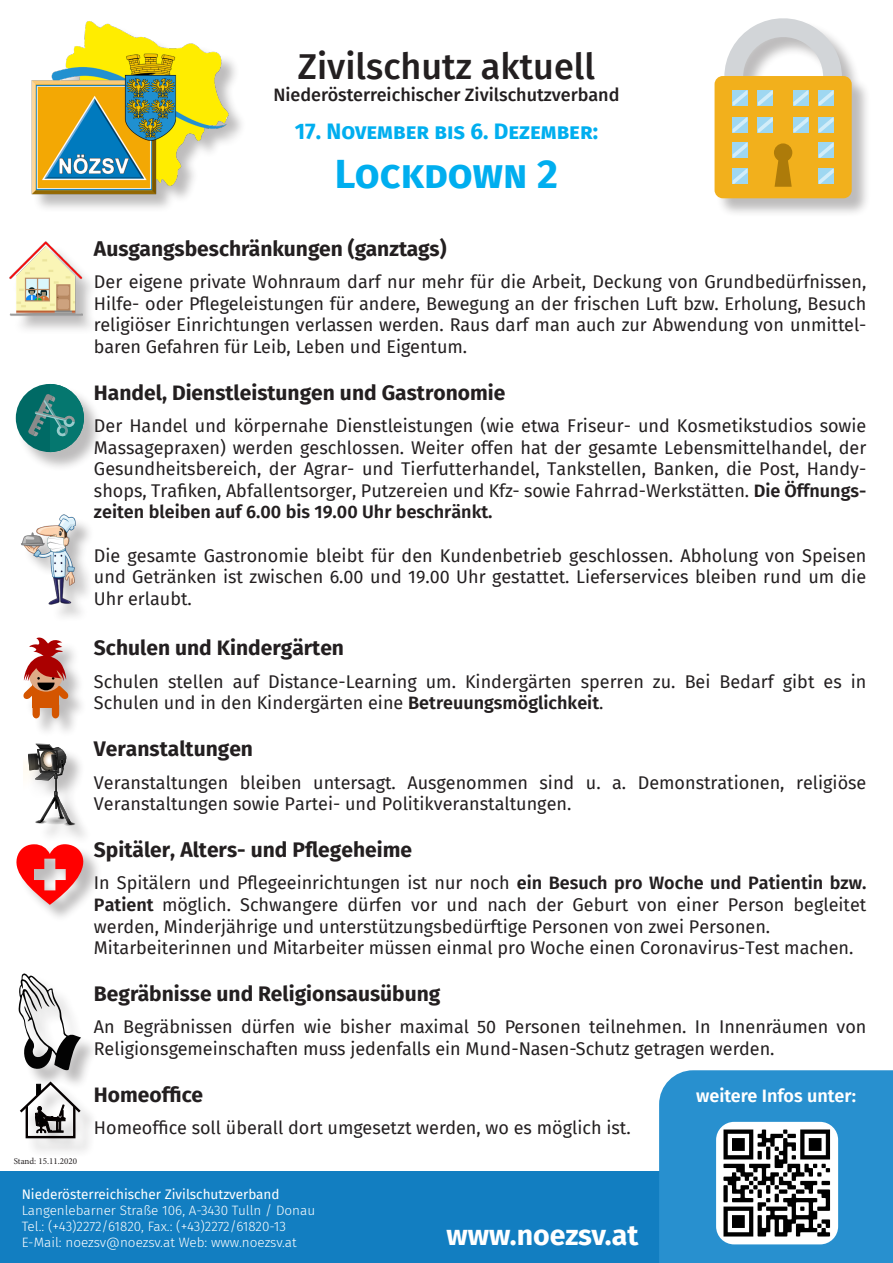
<style>
.page{position:relative;width:893px;height:1263px;background:#fff}
.page>*{position:absolute;margin:0;border:0;box-sizing:border-box;transform-origin:0 0}
.t1{font:700 40.5px "Fira Sans";color:#00aeef}
.t2{font:500 36px "Fira Sans";color:#231f20}
.t3{font:700 28.5px "Fira Sans";color:#fff}
.t4{font:700 22.5px "Fira Sans";color:#00aeef}
.t5{font:700 21px "Fira Sans";color:#231f20}
.t6{font:18px/21.6px "Fira Sans";color:#231f20;text-align:justify}
.t7{font:500 18px "Fira Sans";color:#231f20}
.t8{font:600 18px "Fira Sans";color:#fff}
.t9{font:300 13.5px "Fira Sans";color:#fff}
.t10{font:13.5px "Fira Sans";color:#fff}
.t11{font:9px "Minion Pro";color:#231f20}
.s1{font-weight:600}
</style>
<div class="page">
<div style="left:0;top:1171px;width:710px;height:92px;background:#127ec1"></div>
<div style="left:12px;top:245px;width:89px;height:90px;background:#231f20;opacity:.3"></div>
<img style="left:9px;top:241px;width:75px;height:77px">
<div style="left:23px;top:516px;width:72px;height:107px;background:#231f20;opacity:.3"></div>
<img style="left:21px;top:514px;width:60px;height:99px">
<svg style="left:47px;top:534px;width:23px;height:18px"></svg>
<div style="left:26px;top:745px;width:67px;height:99px;background:#231f20;opacity:.3"></div>
<svg style="left:23px;top:743px;width:53px;height:83px"></svg>
<div style="left:25px;top:639px;width:62px;height:98px;background:#231f20;opacity:.3"></div>
<svg style="left:23px;top:637px;width:46px;height:81px"></svg>
<div style="left:33px;top:24px;width:214px;height:189px;background:#231f20;opacity:.3"></div>
<img style="left:31px;top:21px;width:211px;height:186px">
<div style="left:17px;top:385px;width:87px;height:87px;background:#231f20;opacity:.3"></div>
<div style="left:16px;top:384px;width:68px;height:68px;background:#006a65;border-radius:50%"></div>
<svg style="left:28px;top:384px;width:56px;height:68px"></svg>
<div style="left:659px;top:1070px;width:234px;height:193px;background:#2890cf"></div>
<div style="left:18px;top:846px;width:85px;height:77px;background:#231f20;opacity:.3"></div>
<svg style="left:16px;top:844px;width:67px;height:61px"></svg>
<div style="left:716px;top:20px;width:155px;height:198px;background:#231f20;opacity:.3"></div>
<svg style="left:714px;top:18px;width:138px;height:180px;background:#e5c678"></svg>
<div style="left:20px;top:975px;width:79px;height:114px;background:#231f20;opacity:.3"></div>
<svg style="left:19px;top:973px;width:62px;height:97px"></svg>
<div style="left:22px;top:1084px;width:77px;height:74px;background:#231f20;opacity:.3"></div>
<div style="left:26px;top:1105px;width:49px;height:33px;border:2px solid #050000"></div>
<svg style="left:20px;top:1080px;width:61px;height:53px"></svg>
<img style="left:716px;top:1122px;width:122px;height:122px">
<p class="t2" style="left:298px;top:38px;width:299px">Zivilschutz aktuell</p>
<p class="t7" style="left:273px;top:80px;width:348px">Niederösterreichischer Zivilschutzverband</p>
<p class="t4" style="left:295px;top:112px;width:305px">17. November bis 6. Dezember:</p>
<p class="t1" style="left:335px;top:140px;width:225px">Lockdown 2</p>
<p class="t11" style="left:14px;top:1155px;width:65px">Stand: 15.11.2020</p>
<p class="t5" style="left:94px;top:231px;width:354px">Ausgangsbeschränkungen (ganztags)</p>
<p class="t6" style="left:94px;top:270px;width:774px">Der eigene private Wohnraum darf nur mehr für die Arbeit, Deckung von Grundbedürfnissen, Hilfe- oder Pflegeleistungen für andere, Bewegung an der frischen Luft bzw. Erholung, Besuch religiöser Einrichtungen verlassen werden. Raus darf man auch zur Abwendung von unmittel&shy;baren Gefahren für Leib, Leben und Eigentum.</p>
<p class="t5" style="left:94px;top:375px;width:413px">Handel, Dienstleistungen und Gastronomie</p>
<p class="t6" style="left:94px;top:414px;width:774px">Der Handel und körpernahe Dienstleistungen (wie etwa Friseur- und Kosmetikstudios sowie Massagepraxen) werden geschlossen. Weiter offen hat der gesamte Lebensmittelhandel, der Gesundheitsbereich, der Agrar- und Tierfutterhandel, Tankstellen, Banken, die Post, Handy&shy;shops, Trafiken, Abfallentsorger, Putzereien und Kfz- sowie Fahrrad-Werkstätten. <span class="s1">Die Öffnungs&shy;zeiten bleiben auf 6.00 bis 19.00 Uhr beschränkt.</span></p>
<p class="t6" style="left:94px;top:544px;width:774px">Die gesamte Gastronomie bleibt für den Kundenbetrieb geschlossen. Abholung von Speisen und Getränken ist zwischen 6.00 und 19.00 Uhr gestattet. Lieferservices bleiben rund um die Uhr erlaubt.</p>
<p class="t5" style="left:94px;top:630px;width:252px">Schulen und Kindergärten</p>
<p class="t6" style="left:94px;top:670px;width:774px">Schulen stellen auf Distance-Learning um. Kindergärten sperren zu. Bei Bedarf gibt es in<br>Schulen und in den Kindergärten eine <span class="s1">Betreuungsmöglichkeit</span>.</p>
<p class="t5" style="left:94px;top:731px;width:161px">Veranstaltungen</p>
<p class="t6" style="left:94px;top:771px;width:774px">Veranstaltungen bleiben untersagt. Ausgenommen sind u. a. Demonstrationen, religiöse<br>Veranstaltungen sowie Partei- und Politikveranstaltungen.</p>
<p class="t5" style="left:94px;top:832px;width:320px">Spitäler, Alters- und Pflegeheime</p>
<p class="t6" style="left:94px;top:872px;width:774px">In Spitälern und Pflegeeinrichtungen ist nur noch <span class="s1">ein Besuch pro Woche und Patientin bzw.<br>Patient</span> möglich. Schwangere dürfen vor und nach der Geburt von einer Person begleitet werden, Minderjährige und unterstützungsbedürftige Personen von zwei Personen.</p>
<p class="t6" style="left:94px;top:936px;width:761px">Mitarbeiterinnen und Mitarbeiter müssen einmal pro Woche einen Coronavirus-Test machen.</p>
<p class="t5" style="left:94px;top:976px;width:348px">Begräbnisse und Religionsausübung</p>
<p class="t6" style="left:94px;top:1016px;width:774px">An Begräbnissen dürfen wie bisher maximal 50 Personen teilnehmen. In Innenräumen von<br>Religionsgemeinschaften muss jedenfalls ein Mund-Nasen-Schutz getragen werden.</p>
<p class="t5" style="left:94px;top:1077px;width:111px">Homeoffice</p>
<p class="t6" style="left:94px;top:1116px;width:538px">Homeoffice soll überall dort umgesetzt werden, wo es möglich ist.</p>
<p class="t8" style="left:696px;top:1080px;width:161px">weitere Infos unter:</p>
<p class="t10" style="left:22px;top:1184px;width:259px">Niederösterreichischer Zivilschutzverband</p>
<p class="t9" style="left:22px;top:1200px;width:295px">Langenlebarner Straße 106, A-3430 Tulln / Donau</p>
<p class="t9" style="left:22px;top:1217px;width:266px">Tel.: (+43)2272/61820, Fax.: (+43)2272/61820-13</p>
<p class="t9" style="left:22px;top:1233px;width:277px">E-Mail: noezsv@noezsv.at Web: www.noezsv.at</p>
<p class="t3" style="left:446px;top:1211px;width:193px">www.noezsv.at</p>
</div>
